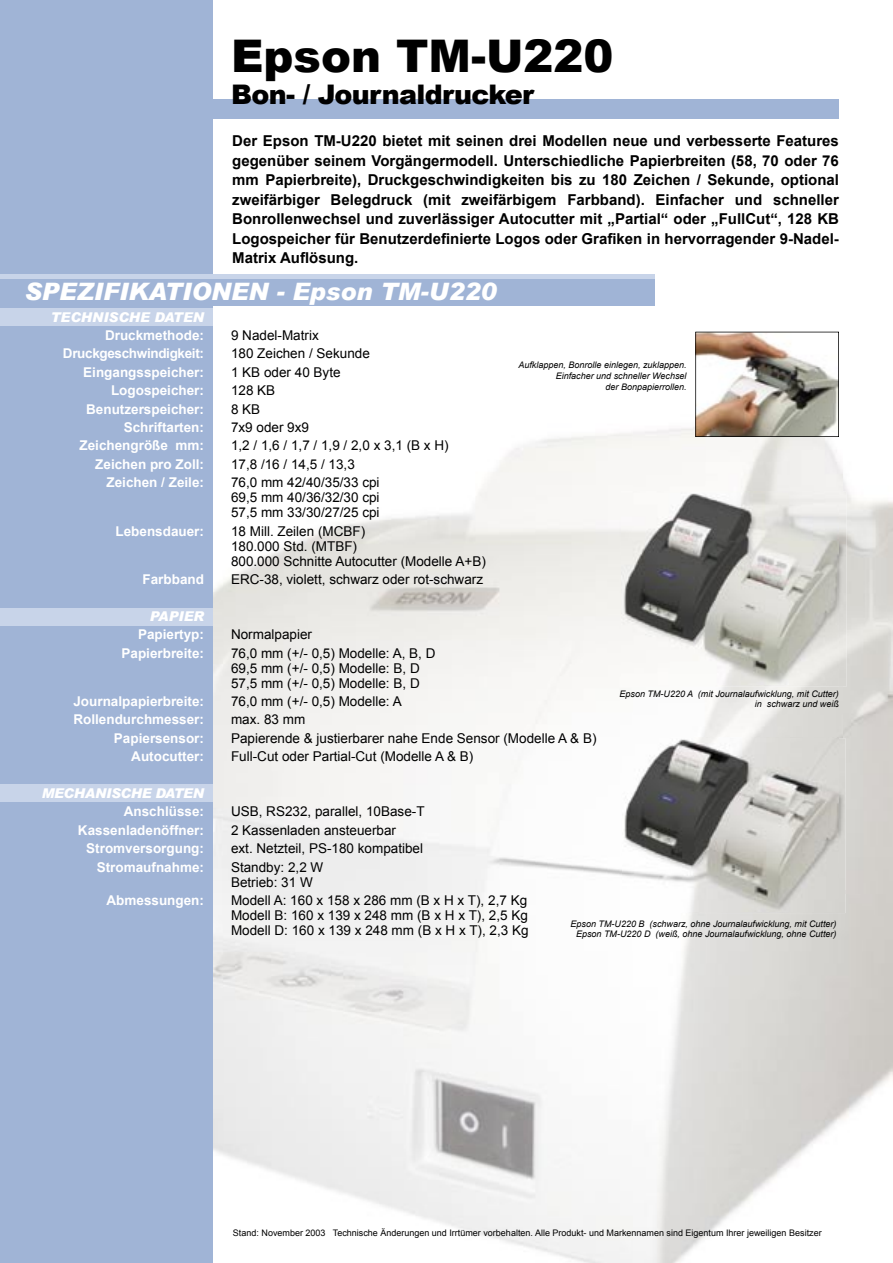
<style>
.page{position:relative;width:893px;height:1263px;background:#fff}
.page>*{position:absolute;margin:0;border:0;box-sizing:border-box;transform-origin:0 0}
.t1{font:900 45px "Arial";color:#000}
.t2{font:900 27px "Arial";letter-spacing:-.025em;color:#000}
.t3{font:italic 900 24px "Arial";color:#fff}
.t4{font:700 15px/19.5px "Arial";color:#000;text-align:justify}
.t5{font:13.5px/18.5px "Arial";color:#000}
.t6{font:700 13.5px/18.5px "Arial";color:#fff;text-align:right}
.t7{font:italic 900 13.5px "Arial";letter-spacing:-.02em;color:#fff}
.t8{font:italic 900 13.5px "Arial";color:#fff}
.t9{font:italic 9px/10.8px "Arial";color:#000;text-align:right}
.t10{font:9px "Arial";color:#000}
</style>
<div class="page">
<img style="left:213px;top:433px;width:420px;height:830px">
<img style="left:842px;top:470px;width:51px;height:423px">
<div style="left:0;top:0;width:213px;height:1263px;background:#a0b4d6"></div>
<div style="left:202px;top:99px;width:637px;height:20px;background:#a0b4d6"></div>
<div style="left:0;top:308px;width:213px;height:17px;background:#c8d4e9"></div>
<div style="left:183px;top:277px;width:472px;height:29px;background:#a0b4d6"></div>
<hr style="left:0;top:275px;width:655px;height:4px;background:#c8d4e9">
<div style="left:0;top:608px;width:213px;height:17px;background:#c8d4e9"></div>
<div style="left:0;top:784px;width:213px;height:17px;background:#c8d4e9"></div>
<img style="left:621px;top:492px;width:225px;height:195px">
<img style="left:622px;top:491px;width:217px;height:193px">
<img style="left:622px;top:738px;width:223px;height:175px">
<img style="left:623px;top:738px;width:216px;height:173px">
<img style="left:696px;top:333px;width:142px;height:103px">
<hr style="left:695px;top:332px;width:1px;height:105px;background:#000">
<hr style="left:696px;top:436px;width:143px;height:1px;background:#000">
<hr style="left:838px;top:332px;width:1px;height:105px;background:#000">
<hr style="left:696px;top:332px;width:143px;height:1px;background:#000">
<h1 class="t1" style="left:231px;top:23px;width:384px">Epson TM-U220</h1>
<h2 class="t2" style="left:231px;top:74px;width:305px">Bon- / Journaldrucker</h2>
<p class="t4" style="left:232px;top:132px;width:608px">Der Epson TM-U220 bietet mit seinen drei Modellen neue und verbesserte Features gegenüber seinem Vorgängermodell. Unterschiedliche Papierbreiten (58, 70 oder 76 mm Papierbreite), Druckgeschwindigkeiten bis zu 180 Zeichen / Sekunde, optional zweifärbiger Belegdruck (mit zweifärbigem Farbband). Einfacher und schneller Bonrollenwechsel und zuverlässiger Autocutter mit „Partial“ oder „FullCut“, 128 KB Logospeicher für Benutzerdefinierte Logos oder Grafiken in hervorragender 9-Nadel-Matrix Auflösung.</p>
<h3 class="t3" style="left:24px;top:276px;width:474px">SPEZIFIKATIONEN - Epson TM-U220</h3>
<p class="t8" style="left:51px;top:308px;width:155px">TECHNISCHE DATEN</p>
<p class="t6" style="left:63px;top:326px;width:143px">Druckmethode:<br>Druckgeschwindigkeit:<br>Eingangsspeicher:<br>Logospeicher:<br>Benutzerspeicher:<br>Schriftarten:<br>Zeichengröße mm:<br>Zeichen pro Zoll:<br>Zeichen / Zeile:</p>
<p class="t6" style="left:115px;top:522px;width:90px">Lebensdauer:</p>
<p class="t6" style="left:143px;top:570px;width:63px">Farbband</p>
<p class="t7" style="left:150px;top:608px;width:56px">PAPIER</p>
<p class="t6" style="left:121px;top:626px;width:84px">Papiertyp:<br>Papierbreite:</p>
<p class="t6" style="left:73px;top:692px;width:132px">Journalpapierbreite:<br>Rollendurchmesser:<br>Papiersensor:<br>Autocutter:</p>
<p class="t7" style="left:42px;top:785px;width:164px">MECHANISCHE DATEN</p>
<p class="t6" style="left:78px;top:803px;width:128px">Anschlüsse:<br>Kassenladenöffner:<br>Stromversorgung:<br>Stromaufnahme:</p>
<p class="t6" style="left:107px;top:891px;width:99px">Abmessungen:</p>
<p class="t5" style="left:231px;top:326px;width:219px">9 Nadel-Matrix<br>180 Zeichen / Sekunde<br>1 KB oder 40 Byte<br>128 KB<br>8 KB<br>7x9 oder 9x9<br>1,2 / 1,6 / 1,7 / 1,9 / 2,0 x 3,1 (B x H)<br>17,8 /16 / 14,5 / 13,3<br>76,0 mm 42/40/35/33 cpi</p>
<p class="t5" style="left:231px;top:490px;width:150px;line-height:15px">69,5 mm 40/36/32/30 cpi<br>57,5 mm 33/30/27/25 cpi</p>
<p class="t5" style="left:231px;top:523px;width:256px;line-height:15px">18 Mill. Zeilen (MCBF)<br>180.000 Std. (MTBF)<br>800.000 Schnitte Autocutter (Modelle A+B)</p>
<p class="t5" style="left:231px;top:570px;width:254px">ERC-38, violett, schwarz oder rot-schwarz</p>
<p class="t9" style="left:518px;top:360px;width:170px">Aufklappen, Bonrolle einlegen, zuklappen.<br>Einfacher und schneller Wechsel<br>der Bonpapierrollen.</p>
<p class="t5" style="left:231px;top:625px;width:206px">Normalpapier<br>76,0 mm (+/- 0,5) Modelle: A, B, D</p>
<p class="t5" style="left:231px;top:660px;width:190px;line-height:15px">69,5 mm (+/- 0,5) Modelle: B, D<br>57,5 mm (+/- 0,5) Modelle: B, D</p>
<p class="t5" style="left:231px;top:692px;width:367px">76,0 mm (+/- 0,5) Modelle: A<br>max. 83 mm<br>Papierende &amp; justierbarer nahe Ende Sensor (Modelle A &amp; B)<br>Full-Cut oder Partial-Cut (Modelle A &amp; B)</p>
<p class="t9" style="left:620px;top:688px;width:221px">Epson TM-U220 A (mit Journalaufwicklung, mit Cutter) in schwarz und weiß</p>
<p class="t5" style="left:231px;top:803px;width:195px">USB, RS232, parallel, 10Base-T<br>2 Kassenladen ansteuerbar<br>ext. Netzteil, PS-180 kompatibel<br>Standby: 2,2 W</p>
<p class="t5" style="left:231px;top:873px;width:298px">Betrieb: 31 W<br>Modell A: 160 x 158 x 286 mm (B x H x T), 2,7 Kg</p>
<p class="t5" style="left:231px;top:908px;width:299px;line-height:15px">Modell B: 160 x 139 x 248 mm (B x H x T), 2,5 Kg<br>Modell D: 160 x 139 x 248 mm (B x H x T), 2,3 Kg</p>
<p class="t9" style="left:570px;top:918px;width:268px">Epson TM-U220 B (schwarz, ohne Journalaufwicklung, mit Cutter)<br>Epson TM-U220 D (weiß, ohne Journalaufwicklung, ohne Cutter)</p>
<p class="t10" style="left:233px;top:1227px;width:590px">Stand: November 2003 Technische Änderungen und Irrtümer vorbehalten. Alle Produkt- und Markennamen sind Eigentum Ihrer jeweiligen Besitzer</p>
</div>
